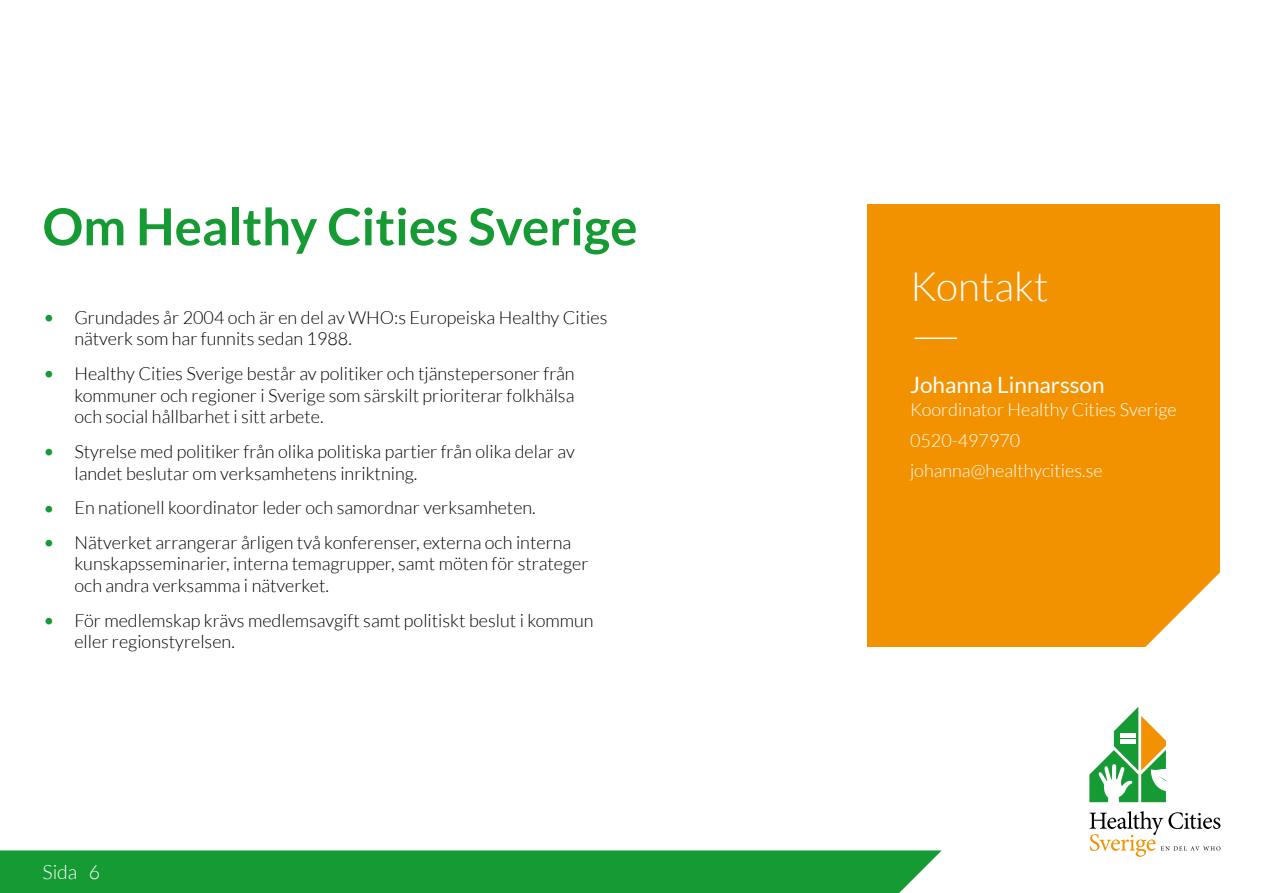
<style>
.page{position:relative;width:1263px;height:893px;background:#fff}
.page>*{position:absolute;margin:0;border:0;box-sizing:border-box;transform-origin:0 0}
.Rubrik{font:700 51px "Lato";color:#159a34}
.Mindre_Rubrik{font:300 40.5px "Lato";color:#fff}
.Bröd{font:22.5px "Lato";color:#fff}
.t1{font:300 19.5px "Lato";color:#fff}
.t2{font:300 18px/21.8px "Lato";color:#000}
.Bröd-2{font:300 18px "Lato";color:#fff}
.s1{font-size:22.5px;color:#159a34}
</style>
<div class="page">
<div style="left:0;top:850px;width:899px;height:43px;background:#159a34"></div>
<div style="left:867px;top:204px;width:353px;height:442px;background:#f39200"></div>
<svg style="left:899px;top:572px;width:322px;height:321px"></svg>
<hr style="left:914px;top:338px;width:43px;height:1px;background:#fff">
<svg style="left:1090px;top:811px;width:130px;height:46px"></svg>
<svg style="left:1089px;top:707px;width:77px;height:95px"></svg>
<p class="Rubrik" style="left:43px;top:197px;width:596px">Om Healthy Cities Sverige</p>
<p class="t2" style="left:74px;top:306px;width:534px;text-indent:-32px"><span class="s1">•</span> Grundades år 2004 och är en del av WHO:s Europeiska Healthy Cities nätverk som har funnits sedan 1988.</p>
<p class="t2" style="left:74px;top:363px;width:502px;text-align:justify;text-indent:-32px"><span class="s1">•</span> Healthy Cities Sverige består av politiker och tjänstepersoner från kommuner och regioner i Sverige som särskilt prioriterar folkhälsa och social hållbarhet i sitt arbete.</p>
<p class="t2" style="left:74px;top:441px;width:502px;text-indent:-32px"><span class="s1">•</span> Styrelse med politiker från olika politiska partier från olika delar av landet beslutar om verksamhetens inriktning.</p>
<p class="t2" style="left:43px;top:497px;width:495px"><span class="s1">•</span> En nationell koordinator leder och samordnar verksamheten.</p>
<p class="t2" style="left:74px;top:531px;width:516px;text-indent:-32px"><span class="s1">•</span> Nätverket arrangerar årligen två konferenser, externa och interna kunskapsseminarier, interna temagrupper, samt möten för strateger och andra verksamma i nätverket.</p>
<p class="t2" style="left:74px;top:609px;width:521px;text-indent:-32px"><span class="s1">•</span> För medlemskap krävs medlemsavgift samt politiskt beslut i kommun eller regionstyrelsen.</p>
<p class="t1" style="left:43px;top:861px;width:59px">Sida 6</p>
<p class="Mindre_Rubrik" style="left:910px;top:264px;width:140px">Kontakt</p>
<p class="Bröd" style="left:910px;top:372px;width:196px">Johanna Linnarsson</p>
<p class="Bröd-2" style="left:910px;top:400px;width:268px">Koordinator Healthy Cities Sverige</p>
<p class="Bröd-2" style="left:910px;top:431px;width:112px">0520-497970</p>
<p class="Bröd-2" style="left:910px;top:461px;width:194px">johanna@healthycities.se</p>
</div>
